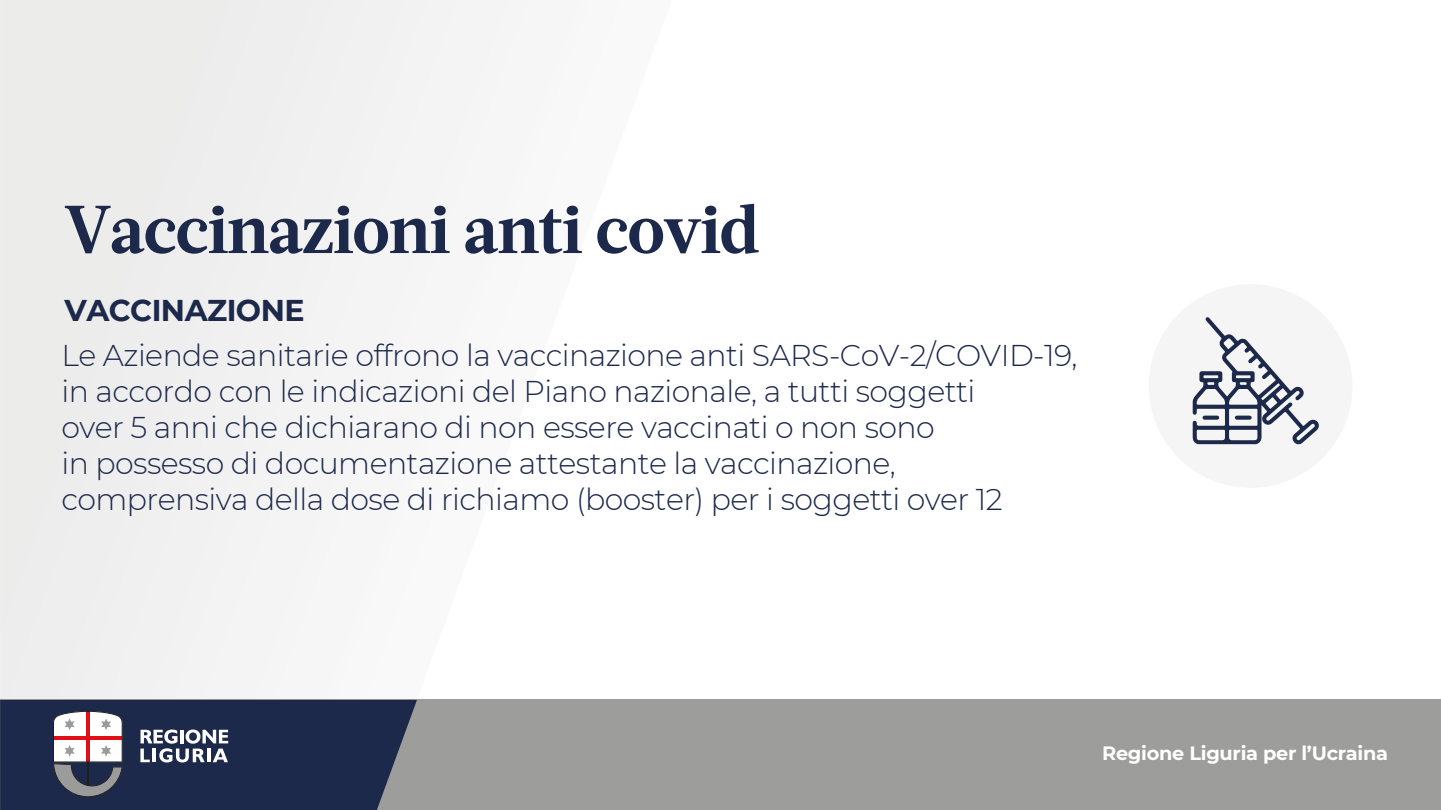
<style>
.page{position:relative;width:1441px;height:810px;background:#fff}
.page>*{position:absolute;margin:0;border:0;box-sizing:border-box;transform-origin:0 0}
.t1{font:700 67.5px "Acta";letter-spacing:-.02em;color:#1d294b}
.t2{font:300 30px/36px "Montserrat";letter-spacing:-.02em;color:#1d294b}
.t3{font:700 30px "Montserrat";letter-spacing:-.02em;color:#1d294b}
.t4{font:700 19.35px "Montserrat";letter-spacing:-.015em;color:#fff}
</style>
<div class="page">
<div style="left:0;top:700px;width:1440px;height:110px;background:#9d9d9c"></div>
<svg style="left:0;top:700px;width:417px;height:110px;background:#3a425e"></svg>
<div style="left:1148px;top:284px;width:204px;height:204px;background:#f5f5f5;border-radius:50%"></div>
<svg style="left:1192px;top:317px;width:127px;height:127px"></svg>
<h1 class="t1" style="left:65px;top:189px;width:696px">Vaccinazioni anti covid</h1>
<p class="t3" style="left:65px;top:288px;width:241px">VACCINAZIONE</p>
<p class="t2" style="left:61px;top:337px;width:1017px">Le Aziende sanitarie offrono la vaccinazione anti SARS-CoV-2/COVID-19, in accordo con le indicazioni del Piano nazionale, a tutti soggetti<br>over 5 anni che dichiarano di non essere vaccinati o non sono<br>in possesso di documentazione attestante la vaccinazione, comprensiva della dose di richiamo (booster) per i soggetti over 12</p>
<p class="t4" style="left:1101px;top:739px;width:287px">Regione Liguria per l’Ucraina</p>
</div>
